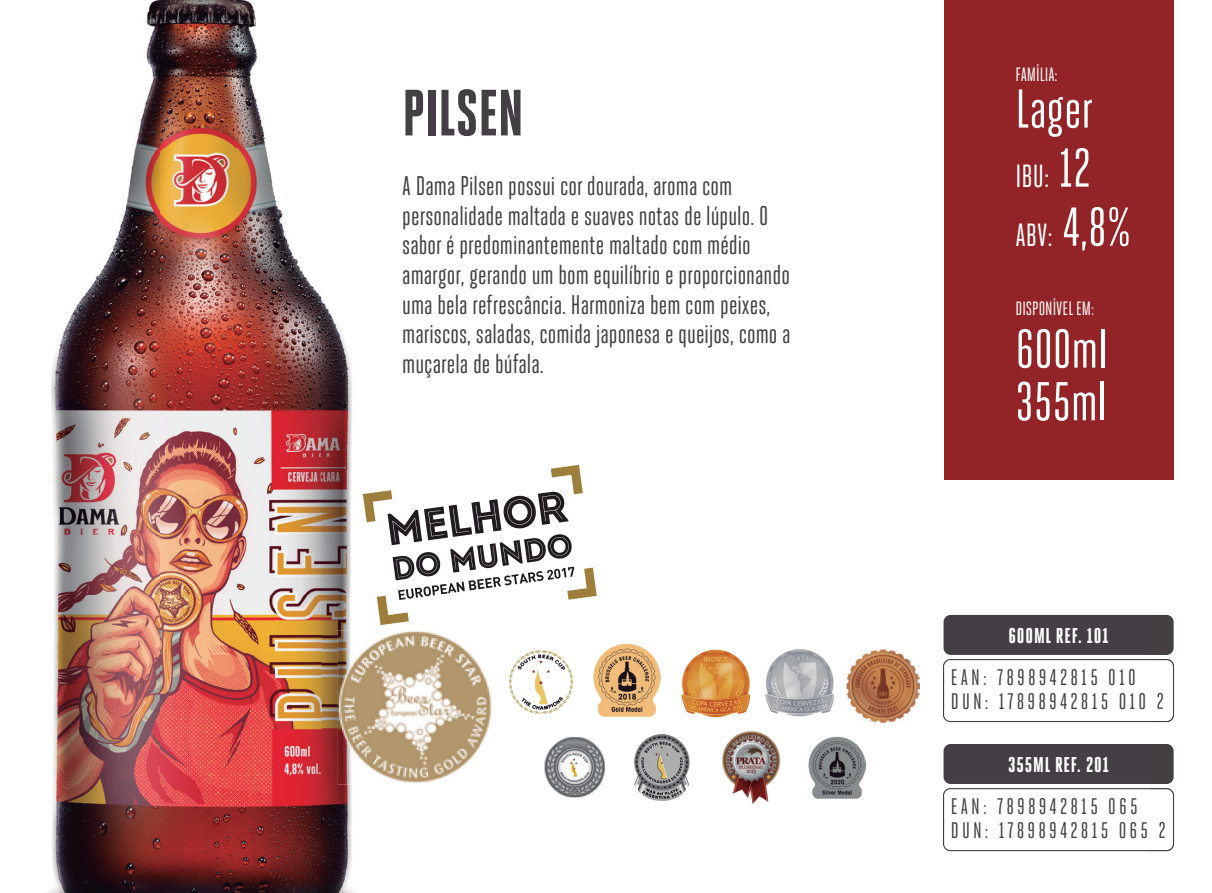
<style>
.page{position:relative;width:1212px;height:893px;background:#fff}
.page>*{position:absolute;margin:0;border:0;box-sizing:border-box;transform-origin:0 0}
.t1{font:800 65.25px "Heroic Condensed";color:#433f44}
.t2{font:54.45px/52.6px "Heroic Condensed";color:#fff}
.t3{font:32.18px/58.9px "Heroic Condensed";color:#fff}
.t4{font:27px/29.7px "Heroic Condensed";color:#433f44}
.t5{font:22.5px/24.3px "Heroic Condensed";letter-spacing:.14em;color:#433f44}
.t6{font:800 21.38px "Heroic Condensed";letter-spacing:.04em;color:#fff}
.t7{font:19.35px "Heroic Condensed";color:#fff}
.s1{font-size:54.45px}
</style>
<div class="page">
<img style="left:51px;top:0;width:312px;height:595px">
<img style="left:48px;top:595px;width:274px;height:298px">
<img style="left:322px;top:595px;width:28px;height:75px">
<img style="left:322px;top:670px;width:33px;height:223px">
<img style="left:338px;top:630px;width:142px;height:154px">
<svg style="left:363px;top:465px;width:234px;height:160px"></svg>
<img style="left:480px;top:620px;width:117px;height:5px">
<img style="left:480px;top:667px;width:7px;height:79px">
<div style="left:943px;top:0;width:230px;height:480px;background:#922326"></div>
<div style="left:943px;top:615px;width:230px;height:40px;background:#433f44;border-radius:7px"></div>
<svg style="left:943px;top:659px;width:206px;height:63px"></svg>
<div style="left:943px;top:744px;width:230px;height:40px;background:#433f44;border-radius:7px"></div>
<svg style="left:943px;top:788px;width:206px;height:63px"></svg>
<img style="left:1173px;top:0;width:1px;height:446px">
<img style="left:1149px;top:446px;width:26px;height:406px">
<img style="left:1149px;top:446px;width:24px;height:34px">
<img style="left:1149px;top:615px;width:24px;height:40px">
<img style="left:1149px;top:659px;width:25px;height:63px">
<img style="left:1149px;top:744px;width:24px;height:40px">
<img style="left:1149px;top:788px;width:25px;height:63px">
<svg style="left:264px;top:124px;width:72px;height:90px"></svg>
<svg style="left:69px;top:127px;width:67px;height:83px"></svg>
<img style="left:595px;top:644px;width:65px;height:73px">
<img style="left:765px;top:650px;width:69px;height:67px">
<img style="left:487px;top:650px;width:108px;height:83px">
<img style="left:681px;top:649px;width:70px;height:69px">
<img style="left:722px;top:731px;width:59px;height:72px">
<img style="left:544px;top:736px;width:61px;height:62px">
<img style="left:634px;top:734px;width:55px;height:66px">
<img style="left:808px;top:736px;width:58px;height:62px">
<img style="left:846px;top:650px;width:73px;height:73px">
<h1 class="t1" style="left:402px;top:77px;width:123px">PILSEN</h1>
<p class="t4" style="left:402px;top:171px;width:390px">A Dama Pilsen possui cor dourada, aroma com personalidade maltada e suaves notas de lúpulo. O sabor é predominantemente maltado com médio amargor, gerando um bom equilíbrio e proporcionando uma bela refrescância. Harmoniza bem com peixes, mariscos, saladas, comida japonesa e queijos, como a muçarela de búfala.</p>
<p class="t7" style="left:1015px;top:64px;width:44px">FAMÍLIA:</p>
<h2 class="t2" style="left:1015px;top:83px;width:79px">Lager</h2>
<p class="t3" style="left:1015px;top:146px;width:117px">IBU: <span class="s1">12<br></span>ABV: <span class="s1">4,8%</span></p>
<p class="t7" style="left:1015px;top:298px;width:80px">DISPONÍVEL EM:</p>
<h2 class="t2" style="left:1015px;top:323px;width:93px">600ml<br>355ml</h2>
<p class="t6" style="left:1008px;top:624px;width:102px">600ML REF. 101</p>
<p class="t5" style="left:951px;top:665px;width:214px">EAN: 7898942815 010<br>DUN: 17898942815 010 2</p>
<p class="t6" style="left:1008px;top:753px;width:102px">355ML REF. 201</p>
<p class="t5" style="left:951px;top:794px;width:216px">EAN: 7898942815 065<br>DUN: 17898942815 065 2</p>
</div>
